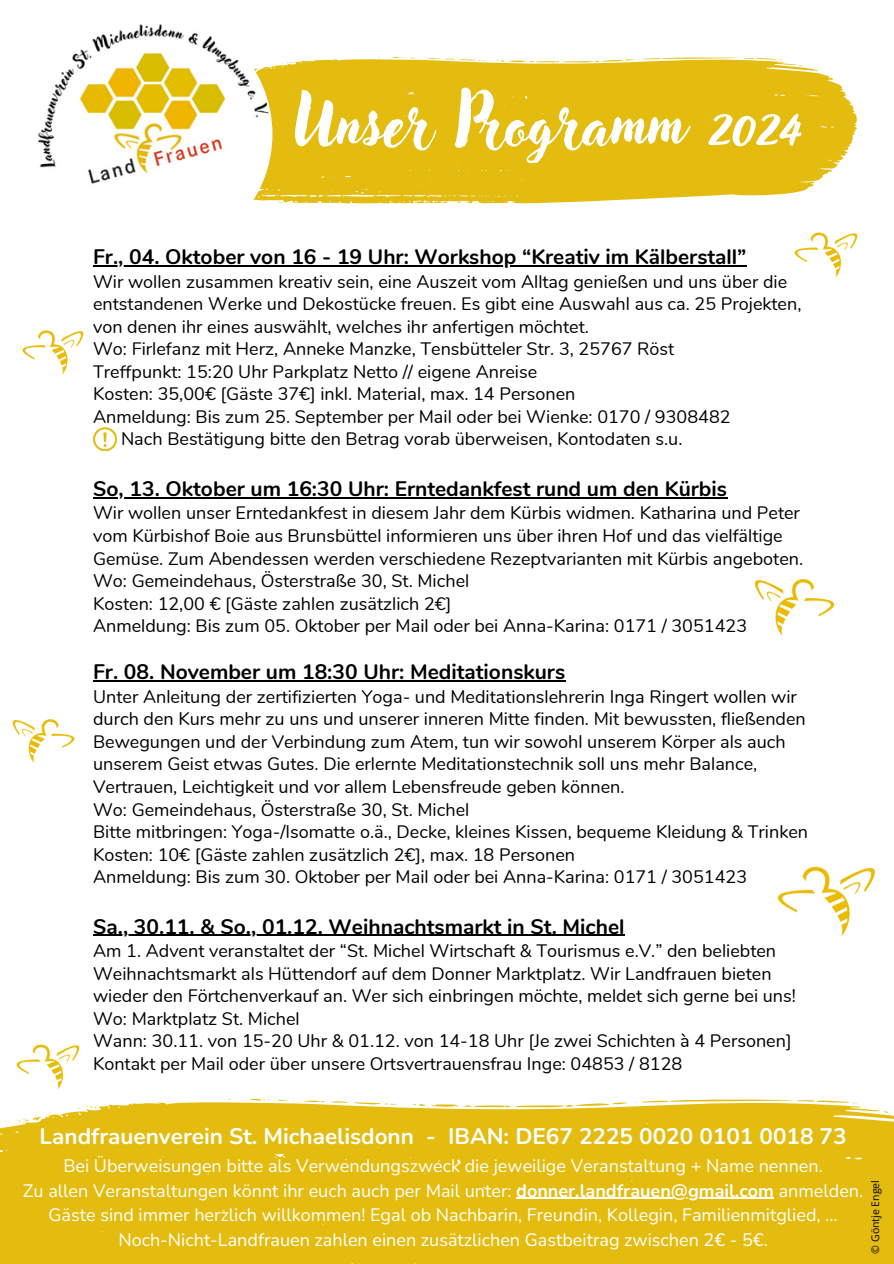
<style>
.page{position:relative;width:894px;height:1264px;background:#fff}
.page>*{position:absolute;margin:0;border:0;box-sizing:border-box;transform-origin:0 0}
.t1{font:61.5px "Adlery Pro";color:#fff}
.t2{font:700 22.5px "Nunito";color:#fff}
.t3{font:700 21px "Nunito";color:#000}
.t4{font:18px/22.5px "Nunito";color:#000}
.t5{font:18px/24.8px "Nunito";color:#fff;text-align:center}
.t6{font:10.5px "Open Sans";color:#000}
.s1{font-weight:700}
</style>
<div class="page">
<svg style="left:253px;top:57px;width:604px;height:147px;background:#e5c122"></svg>
<svg style="left:426px;top:58px;width:61px;height:3px"></svg>
<svg style="left:440px;top:201px;width:10px;height:2px"></svg>
<svg style="left:254px;top:69px;width:4px;height:4px"></svg>
<svg style="left:282px;top:61px;width:11px;height:3px"></svg>
<svg style="left:496px;top:57px;width:291px;height:7px"></svg>
<svg style="left:392px;top:57px;width:12px;height:2px"></svg>
<img style="left:25px;top:10px;width:247px;height:248px;border-radius:50%">
<img style="left:777px;top:866px;width:97px;height:70px">
<hr style="left:93px;top:265px;width:653px;height:1px;background:#000">
<hr style="left:93px;top:497px;width:634px;height:1px;background:#000">
<hr style="left:93px;top:680px;width:472px;height:1px;background:#000">
<hr style="left:93px;top:934px;width:531px;height:1px;background:#000">
<img style="left:22px;top:330px;width:62px;height:45px">
<img style="left:754px;top:579px;width:80px;height:57px">
<img style="left:794px;top:232px;width:63px;height:46px">
<div style="left:0;top:1099px;width:893px;height:164px;background:#e3bc0f"></div>
<svg style="left:331px;top:1100px;width:16px;height:2px"></svg>
<svg style="left:304px;top:1100px;width:21px;height:2px"></svg>
<svg style="left:354px;top:1102px;width:44px;height:3px"></svg>
<svg style="left:412px;top:1103px;width:13px;height:2px"></svg>
<svg style="left:431px;top:1101px;width:196px;height:7px"></svg>
<svg style="left:0;top:1120px;width:7px;height:2px"></svg>
<svg style="left:17px;top:1116px;width:24px;height:7px"></svg>
<svg style="left:86px;top:1105px;width:11px;height:4px"></svg>
<svg style="left:642px;top:1099px;width:215px;height:4px"></svg>
<svg style="left:279px;top:1099px;width:15px;height:2px"></svg>
<svg style="left:250px;top:1098px;width:19px;height:2px"></svg>
<img style="left:16px;top:1044px;width:63px;height:46px">
<img style="left:12px;top:719px;width:62px;height:44px">
<svg style="left:93px;top:427px;width:24px;height:24px"></svg>
<hr style="left:516px;top:1197px;width:257px;height:1px;background:#fff">
<h2 class="t1" style="left:295px;top:95px;width:505px">Unser Programm 2024</h2>
<h1 class="t3" style="left:93px;top:243px;width:654px">Fr., 04. Oktober von 16 - 19 Uhr: Workshop “Kreativ im Kälberstall”</h1>
<h1 class="t4" style="left:93px;top:270px;width:695px">Wir wollen zusammen kreativ sein, eine Auszeit vom Alltag genießen und uns über die</h1>
<h1 class="t4" style="left:93px;top:293px;width:709px">entstandenen Werke und Dekostücke freuen. Es gibt eine Auswahl aus ca. 25 Projekten,</h1>
<h1 class="t4" style="left:93px;top:315px;width:497px">von denen ihr eines auswählt, welches ihr anfertigen möchtet.</h1>
<h1 class="t4" style="left:93px;top:338px;width:582px">Wo: Firlefanz mit Herz, Anneke Manzke, Tensbütteler Str. 3, 25767 Röst</h1>
<h1 class="t4" style="left:93px;top:360px;width:445px">Treffpunkt: 15:20 Uhr Parkplatz Netto // eigene Anreise</h1>
<h1 class="t4" style="left:93px;top:383px;width:483px">Kosten: 35,00€ [Gäste 37€] inkl. Material, max. 14 Personen</h1>
<h1 class="t4" style="left:93px;top:405px;width:638px">Anmeldung: Bis zum 25. September per Mail oder bei Wienke: 0170 / 9308482</h1>
<h1 class="t4" style="left:121px;top:428px;width:562px">Nach Bestätigung bitte den Betrag vorab überweisen, Kontodaten s.u.</h1>
<p class="t3" style="left:93px;top:474px;width:635px">So, 13. Oktober um 16:30 Uhr: Erntedankfest rund um den Kürbis</p>
<p class="t4" style="left:93px;top:502px;width:711px">Wir wollen unser Erntedankfest in diesem Jahr dem Kürbis widmen. Katharina und Peter vom Kürbishof Boie aus Brunsbüttel informieren uns über ihren Hof und das vielfältige Gemüse. Zum Abendessen werden verschiedene Rezeptvarianten mit Kürbis angeboten.<br>Wo: Gemeindehaus, Österstraße 30, St. Michel<br>Kosten: 12,00 € [Gäste zahlen zusätzlich 2€]<br>Anmeldung: Bis zum 05. Oktober per Mail oder bei Anna-Karina: 0171 / 3051423</p>
<h2 class="t3" style="left:93px;top:658px;width:473px">Fr. 08. November um 18:30 Uhr: Meditationskurs</h2>
<h2 class="t4" style="left:93px;top:685px;width:716px">Unter Anleitung der zertifizierten Yoga- und Meditationslehrerin Inga Ringert wollen wir durch den Kurs mehr zu uns und unserer inneren Mitte finden. Mit bewussten, fließenden Bewegungen und der Verbindung zum Atem, tun wir sowohl unserem Körper als auch unserem Geist etwas Gutes. Die erlernte Meditationstechnik soll uns mehr Balance, Vertrauen, Leichtigkeit und vor allem Lebensfreude geben können.<br>Wo: Gemeindehaus, Österstraße 30, St. Michel<br>Bitte mitbringen: Yoga-/Isomatte o.ä., Decke, kleines Kissen, bequeme Kleidung &amp; Trinken Kosten: 10€ [Gäste zahlen zusätzlich 2€], max. 18 Personen<br>Anmeldung: Bis zum 30. Oktober per Mail oder bei Anna-Karina: 0171 / 3051423</h2>
<h2 class="t3" style="left:93px;top:912px;width:533px">Sa., 30.11. &amp; So., 01.12. Weihnachtsmarkt in St. Michel</h2>
<h2 class="t4" style="left:93px;top:940px;width:704px">Am 1. Advent veranstaltet der “St. Michel Wirtschaft &amp; Tourismus e.V.” den beliebten Weihnachtsmarkt als Hüttendorf auf dem Donner Marktplatz. Wir Landfrauen bieten wieder den Förtchenverkauf an. Wer sich einbringen möchte, meldet sich gerne bei uns!<br>Wo: Marktplatz St. Michel<br>Wann: 30.11. von 15-20 Uhr &amp; 01.12. von 14-18 Uhr [Je zwei Schichten à 4 Personen] Kontakt per Mail oder über unsere Ortsvertrauensfrau Inge: 04853 / 8128</h2>
<p class="t2" style="left:40px;top:1120px;width:808px">Landfrauenverein St. Michaelisdonn - IBAN: DE67 2225 0020 0101 0018 73</p>
<p class="t5" style="left:23px;top:1153px;width:841px">Bei Überweisungen bitte als Verwendungszweck die jeweilige Veranstaltung + Name nennen.<br>Zu allen Veranstaltungen könnt ihr euch auch per Mail unter: <span class="s1">donner.landfrauen@gmail.com</span> anmelden.</p>
<p class="t5" style="left:49px;top:1202px;width:790px">Gäste sind immer herzlich willkommen! Egal ob Nachbarin, Freundin, Kollegin, Familienmitglied, ...<br>Noch-Nicht-Landfrauen zahlen einen zusätzlichen Gastbeitrag zwischen 2€ - 5€.</p>
<p class="t6" style="left:867px;top:1253px;width:75px;rotate:-90deg">© Göntje Engel</p>
</div>
